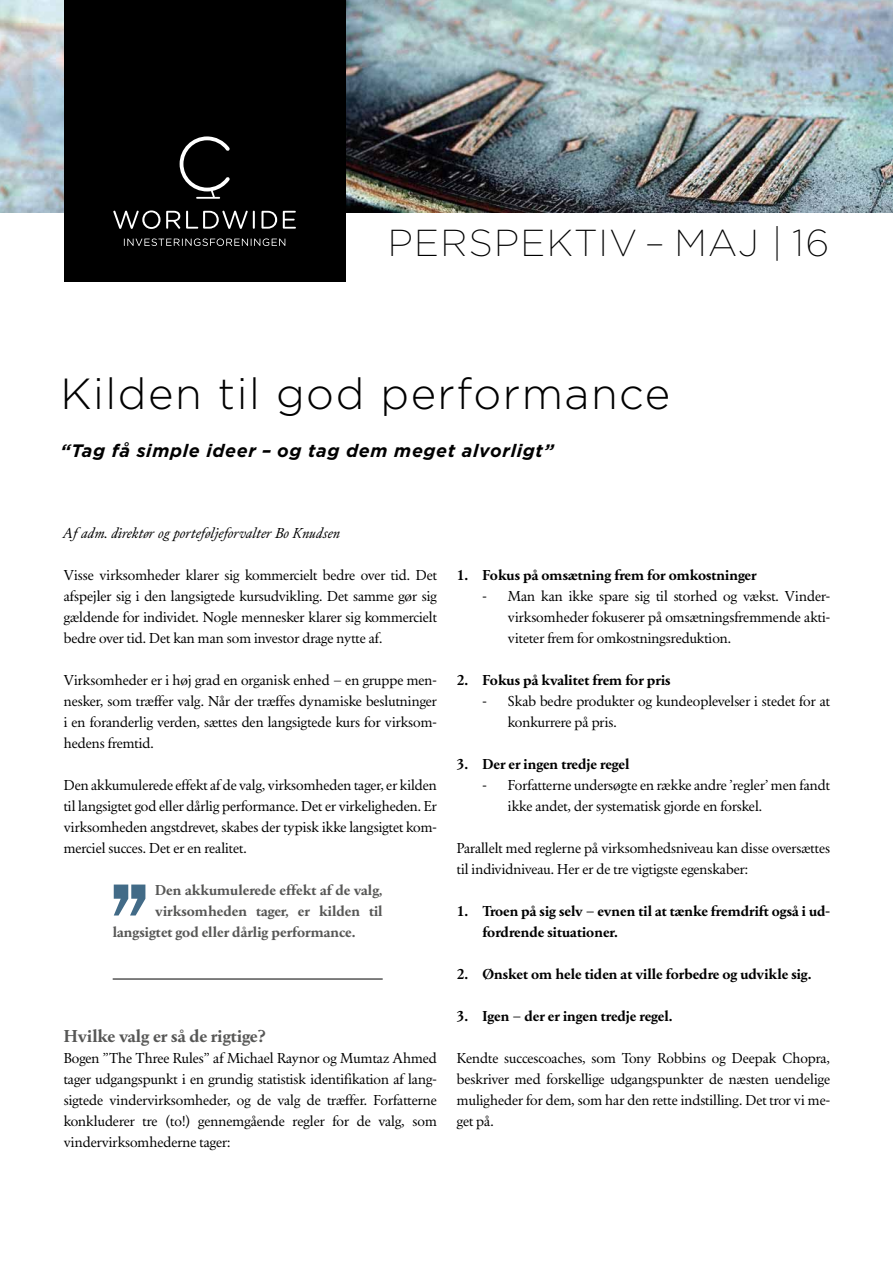
<style>
.page{position:relative;width:893px;height:1263px;background:#fff}
.page>*{position:absolute;margin:0;border:0;box-sizing:border-box;transform-origin:0 0}
.t1{font:300 43.5px "Gotham";letter-spacing:.035em;color:#000}
.t2{font:200 37.5px "Gotham";letter-spacing:.035em;color:#000}
.t3{font:italic 700 18px "Gotham";letter-spacing:.035em;color:#000}
.t4{font:700 18px "Primo Serif";color:#575756}
.t5{font:15px/21px "Primo Serif";color:#000;text-align:justify}
.t6{font:700 15px/21px "Primo Serif";color:#000}
.t7{font:700 15px "Primo Serif";color:#575756}
.t8{font:italic 15px "Primo Serif";color:#000}
</style>
<div class="page">
<img style="left:345px;top:0;width:548px;height:212px">
<hr style="left:113px;top:979px;width:270px;height:1px;background:#000">
<svg style="left:114px;top:884px;width:31px;height:31px"></svg>
<img style="left:0;top:0;width:64px;height:213px">
<div style="left:64px;top:0;width:281px;height:282px;background:#000"></div>
<svg style="left:113px;top:210px;width:47px;height:19px"></svg>
<svg style="left:166px;top:211px;width:14px;height:18px"></svg>
<svg style="left:186px;top:211px;width:69px;height:18px"></svg>
<svg style="left:261px;top:211px;width:16px;height:18px"></svg>
<svg style="left:283px;top:211px;width:13px;height:18px"></svg>
<svg style="left:124px;top:238px;width:161px;height:8px"></svg>
<svg style="left:180px;top:136px;width:50px;height:63px"></svg>
<h2 class="t2" style="left:388px;top:220px;width:443px">PERSPEKTIV – MAJ | 16</h2>
<h1 class="t1" style="left:61px;top:366px;width:611px">Kilden til god performance</h1>
<p class="t3" style="left:61px;top:439px;width:495px">“Tag få simple ideer – og tag dem meget alvorligt”</p>
<p class="t8" style="left:63px;top:524px;width:278px">Af adm. direktør og porteføljeforvalter Bo Knudsen</p>
<p class="t5" style="left:64px;top:564px;width:375px">Visse virksomheder klarer sig kommercielt bedre over tid. Det afspejler sig i den langsigtede kursudvikling. Det samme gør sig gældende for individet. Nogle mennesker klarer sig kommercielt bedre over tid. Det kan man som investor drage nytte af.</p>
<p class="t5" style="left:64px;top:669px;width:375px">Virksomheder er i høj grad en organisk enhed – en gruppe men&shy;nesker, som træffer valg. Når der træffes dynamiske beslutninger i en foranderlig verden, sættes den langsigtede kurs for virksom&shy;hedens fremtid.</p>
<p class="t5" style="left:64px;top:774px;width:375px">Den akkumulerede effekt af de valg, virksomheden tager, er kilden til langsigtet god eller dårlig performance. Det er virkeligheden. Er virksomheden angstdrevet, skabes der typisk ikke langsigtet kom&shy;merciel succes. Det er en realitet.</p>
<p class="t7" style="left:155px;top:881px;width:229px">Den akkumulerede effekt af de valg,</p>
<p class="t7" style="left:155px;top:902px;width:229px">virksomheden tager, er kilden til</p>
<p class="t7" style="left:113px;top:923px;width:244px">langsigtet god eller dårlig performance.</p>
<p class="t4" style="left:64px;top:1025px;width:204px">Hvilke valg er så de rigtige?</p>
<p class="t5" style="left:64px;top:1047px;width:375px">Bogen ”The Three Rules” af Michael Raynor og Mumtaz Ahmed tager udgangspunkt i en grundig statistisk identifikation af lang&shy;sigtede vindervirksomheder, og de valg de træffer. Forfatterne konkluderer tre (to!) gennemgående regler for de valg, som vindervirksomhederne tager:</p>
<p class="t6" style="left:457px;top:565px;width:301px">1. Fokus på omsætning frem for omkostninger</p>
<p class="t5" style="left:508px;top:585px;width:324px;text-indent:-26px">- Man kan ikke spare sig til storhed og vækst. Vinder&shy;virksomheder fokuserer på omsætningsfremmende akti&shy;viteter frem for omkostningsreduktion.</p>
<p class="t6" style="left:457px;top:670px;width:215px">2. Fokus på kvalitet frem for pris</p>
<p class="t5" style="left:508px;top:690px;width:324px;text-indent:-26px">- Skab bedre produkter og kundeoplevelser i stedet for at konkurrere på pris.</p>
<p class="t6" style="left:457px;top:754px;width:174px">3. Der er ingen tredje regel</p>
<p class="t5" style="left:508px;top:774px;width:324px;text-indent:-26px">- Forfatterne undersøgte en række andre ’regler’ men fandt ikke andet, der systematisk gjorde en forskel.</p>
<p class="t5" style="left:457px;top:837px;width:375px">Parallelt med reglerne på virksomhedsniveau kan disse oversættes til individniveau. Her er de tre vigtigste egenskaber:</p>
<p class="t6" style="left:482px;top:901px;width:349px;text-indent:-26px">1. Troen på sig selv – evnen til at tænke fremdrift også i ud&shy;fordrende situationer.</p>
<p class="t6" style="left:457px;top:964px;width:356px">2. Ønsket om hele tiden at ville forbedre og udvikle sig.</p>
<p class="t6" style="left:457px;top:1006px;width:217px">3. Igen – der er ingen tredje regel.</p>
<p class="t5" style="left:457px;top:1047px;width:375px">Kendte succescoaches, som Tony Robbins og Deepak Chopra, beskriver med forskellige udgangspunkter de næsten uendelige muligheder for dem, som har den rette indstilling. Det tror vi me&shy;get på.</p>
</div>
